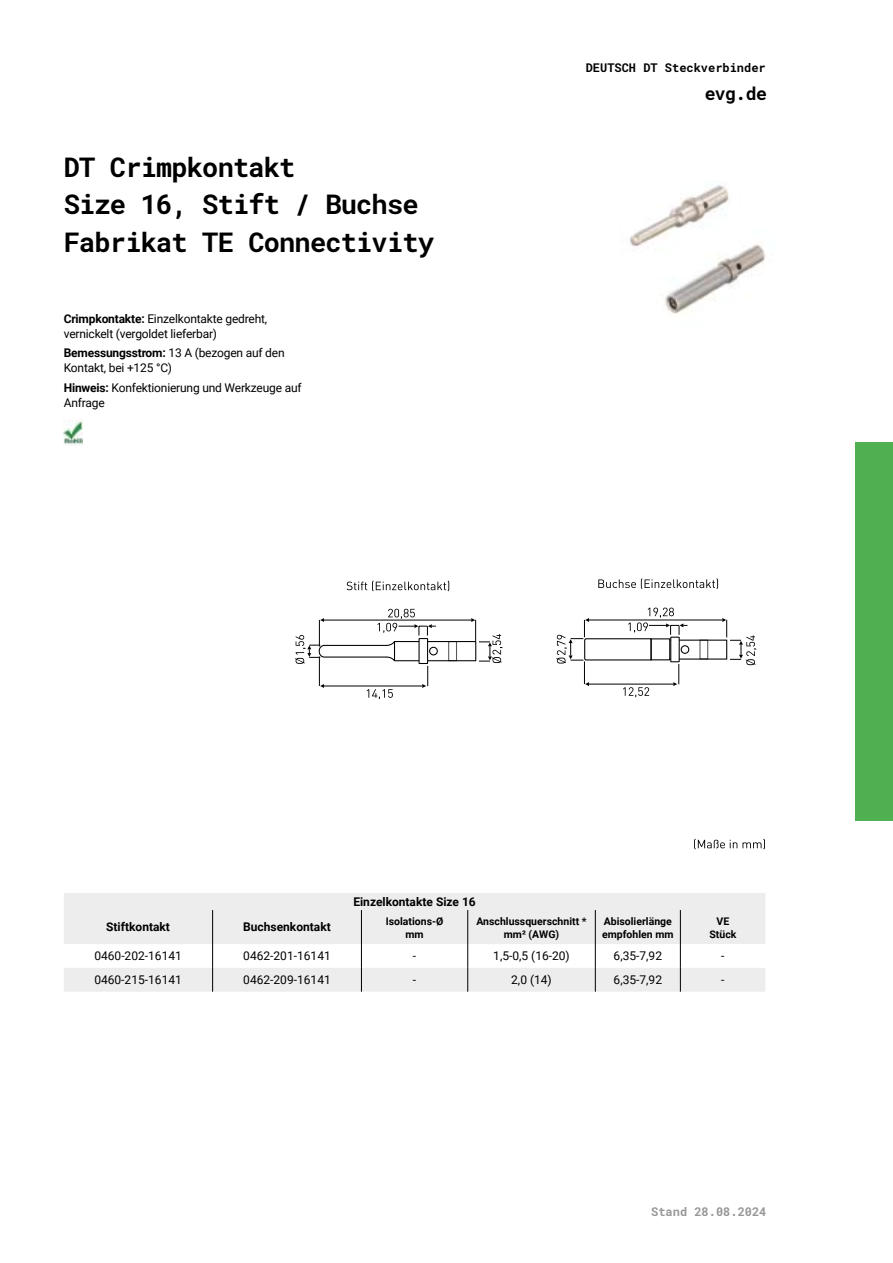
<style>
.page{position:relative;width:893px;height:1263px;background:#fff}
.page>*{position:absolute;margin:0;border:0;box-sizing:border-box;transform-origin:0 0}
.t1{font:700 27px/37.5px "Roboto Mono";letter-spacing:-.03em;color:#000}
.t2{font:700 18px "Roboto Mono";color:#000}
.t3{font:12px/15px "Roboto";letter-spacing:-.015em;color:#000}
.t4{font:700 12px "Roboto";color:#000}
.t5{font:700 12px "Roboto Mono";color:#000}
.t6{font:700 12px "Roboto Mono";color:#969798}
.t7{font:700 10.5px/12.8px "Roboto";color:#000;text-align:center}
.s1{font-weight:700}
</style>
<div class="page">
<div style="left:0;top:442px;width:893px;height:379px;background:#4eb051"></div>
<div style="left:0;top:38px;width:855px;height:1187px;background:#fff"></div>
<img style="left:64px;top:420px;width:19px;height:25px">
<svg style="left:694px;top:839px;width:71px;height:10px"></svg>
<svg style="left:347px;top:580px;width:102px;height:11px"></svg>
<svg style="left:295px;top:609px;width:208px;height:90px"></svg>
<hr style="left:319px;top:656px;width:1px;height:30px;background:#000">
<svg style="left:598px;top:578px;width:120px;height:11px"></svg>
<svg style="left:556px;top:608px;width:201px;height:89px"></svg>
<img style="left:629px;top:185px;width:137px;height:129px">
<svg style="left:64px;top:893px;width:701px;height:99px"></svg>
<p class="t5" style="left:586px;top:60px;width:182px">DEUTSCH DT Steckverbinder</p>
<h1 class="t1" style="left:64px;top:147px;width:372px">DT Crimpkontakt<br>Size 16, Stift / Buchse<br>Fabrikat TE Connectivity</h1>
<p class="t3" style="left:64px;top:311px;width:205px"><span class="s1">Crimpkontakte:</span> Einzelkontakte gedreht, vernickelt (vergoldet lieferbar)</p>
<p class="t3" style="left:64px;top:345px;width:222px"><span class="s1">Bemessungsstrom:</span> 13 A (bezogen auf den<br>Kontakt, bei +125 °C)</p>
<p class="t3" style="left:64px;top:379px;width:239px"><span class="s1">Hinweis:</span> Konfektionierung und Werkzeuge auf<br>Anfrage</p>
<p class="t4" style="left:353px;top:893px;width:124px">Einzelkontakte Size 16</p>
<h2 class="t2" style="left:705px;top:80px;width:64px">evg.de</h2>
<p class="t4" style="left:106px;top:919px;width:65px">Stiftkontakt</p>
<p class="t4" style="left:243px;top:919px;width:89px">Buchsenkontakt</p>
<p class="t7" style="left:386px;top:914px;width:59px">Isolations-Ø mm</p>
<p class="t7" style="left:476px;top:914px;width:112px">Anschlussquerschnitt * mm² (AWG)</p>
<p class="t7" style="left:602px;top:914px;width:73px;text-align:left">Abisolierlänge empfohlen mm</p>
<p class="t7" style="left:709px;top:914px;width:28px">VE<br>Stück</p>
<p class="t3" style="left:94px;top:948px;width:89px">0460-202-16141</p>
<p class="t3" style="left:243px;top:948px;width:89px">0462-201-16141</p>
<p class="t3" style="left:413px;top:948px;width:5px">-</p>
<p class="t3" style="left:493px;top:948px;width:78px">1,5-0,5 (16-20)</p>
<p class="t3" style="left:614px;top:948px;width:50px">6,35-7,92</p>
<p class="t3" style="left:721px;top:948px;width:5px">-</p>
<p class="t3" style="left:94px;top:972px;width:89px">0460-215-16141</p>
<p class="t3" style="left:243px;top:972px;width:89px">0462-209-16141</p>
<p class="t3" style="left:413px;top:972px;width:5px">-</p>
<p class="t3" style="left:511px;top:972px;width:42px">2,0 (14)</p>
<p class="t3" style="left:614px;top:972px;width:50px">6,35-7,92</p>
<p class="t3" style="left:721px;top:972px;width:5px">-</p>
<p class="t6" style="left:651px;top:1203px;width:117px">Stand 28.08.2024</p>
</div>
